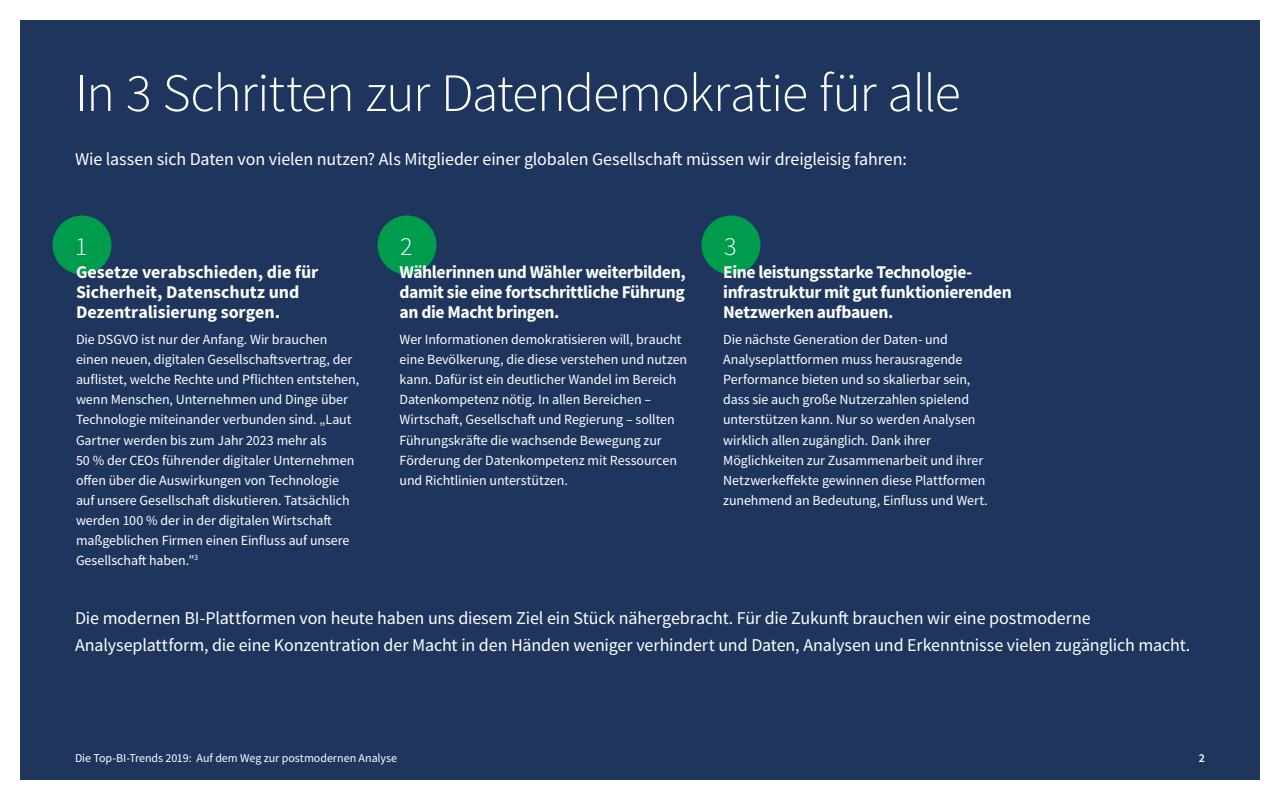
<style>
.page{position:relative;width:1280px;height:800px;background:#fff}
.page>*{position:absolute;margin:0;border:0;box-sizing:border-box;transform-origin:0 0}
.t1{font:300 54px "Source Sans Pro";letter-spacing:-.025em;color:#fff}
.t2{font:300 26px "Source Sans Pro";color:#fff}
.t3{font:18px/27px "Source Sans Pro";letter-spacing:-.005em;color:#fff}
.t4{font:700 18px/20px "Source Sans Pro";letter-spacing:-.02em;color:#fff;text-align:justify}
.t5{font:700 18px/20px "Source Sans Pro";color:#fff}
.t6{font:14px/20px "Source Sans Pro";letter-spacing:-.005em;color:#fff}
.t7{font:12px "Source Sans Pro";letter-spacing:-.005em;color:#fff}
.t8{font:600 12px "Source Sans Pro";color:#fff}
</style>
<div class="page">
<div style="left:20px;top:20px;width:1240px;height:760px;background:#1e355e"></div>
<div style="left:52px;top:216px;width:60px;height:58px;background:#009c4d;border-radius:50%"></div>
<div style="left:378px;top:216px;width:58px;height:58px;background:#009c4d;border-radius:50%"></div>
<div style="left:702px;top:216px;width:58px;height:58px;background:#009c4d;border-radius:50%"></div>
<h1 class="t1" style="left:75px;top:60px;width:887px">In 3 Schritten zur Datendemokratie für alle</h1>
<p class="t3" style="left:75px;top:145px;width:833px">Wie lassen sich Daten von vielen nutzen? Als Mitglieder einer globalen Gesellschaft müssen wir dreigleisig fahren:</p>
<h2 class="t2" style="left:75px;top:230px;width:14px">1</h2>
<h2 class="t2" style="left:400px;top:230px;width:14px">2</h2>
<h2 class="t2" style="left:724px;top:230px;width:14px">3</h2>
<p class="t5" style="left:76px;top:262px;width:244px">Gesetze verabschieden, die für<br>Sicherheit, Datenschutz und<br>Dezentralisierung sorgen.</p>
<p class="t6" style="left:76px;top:330px;width:285px">Die DSGVO ist nur der Anfang. Wir brauchen einen neuen, digitalen Gesellschaftsvertrag, der auflistet, welche Rechte und Pflichten entstehen, wenn Menschen, Unternehmen und Dinge über Technologie miteinander verbunden sind. „Laut Gartner werden bis zum Jahr 2023 mehr als<br>50 % der CEOs führender digitaler Unternehmen offen über die Auswirkungen von Technologie auf unsere Gesellschaft diskutieren. Tatsächlich werden 100 % der in der digitalen Wirtschaft maßgeblichen Firmen einen Einfluss auf unsere Gesellschaft haben.”<sup>3</sup></p>
<p class="t4" style="left:400px;top:262px;width:288px">Wählerinnen und Wähler weiterbilden, damit sie eine fortschrittliche Führung an die Macht bringen.</p>
<p class="t6" style="left:400px;top:330px;width:289px">Wer Informationen demokratisieren will, braucht eine Bevölkerung, die diese verstehen und nutzen kann. Dafür ist ein deutlicher Wandel im Bereich Datenkompetenz nötig. In allen Bereichen – Wirtschaft, Gesellschaft und Regierung – sollten Führungskräfte die wachsende Bewegung zur Förderung der Datenkompetenz mit Ressourcen und Richtlinien unterstützen.</p>
<p class="t4" style="left:723px;top:262px;width:290px;text-align:left">Eine leistungsstarke Technologie&shy;infrastruktur mit gut funktionierenden<br>Netzwerken aufbauen.</p>
<p class="t6" style="left:723px;top:330px;width:266px">Die nächste Generation der Daten- und Analyseplattformen muss herausragende Performance bieten und so skalierbar sein, dass sie auch große Nutzerzahlen spielend unterstützen kann. Nur so werden Analysen wirklich allen zugänglich. Dank ihrer Möglichkeiten zur Zusammenarbeit und ihrer Netzwerkeffekte gewinnen diese Plattformen zunehmend an Bedeutung, Einfluss und Wert.</p>
<p class="t3" style="left:75px;top:604px;width:1117px">Die modernen BI-Plattformen von heute haben uns diesem Ziel ein Stück nähergebracht. Für die Zukunft brauchen wir eine postmoderne<br>Analyseplattform, die eine Konzentration der Macht in den Händen weniger verhindert und Daten, Analysen und Erkenntnisse vielen zugänglich macht.</p>
<p class="t7" style="left:75px;top:751px;width:324px">Die Top-BI-Trends 2019: Auf dem Weg zur postmodernen Analyse</p>
<p class="t8" style="left:1199px;top:750px;width:8px">2</p>
</div>
